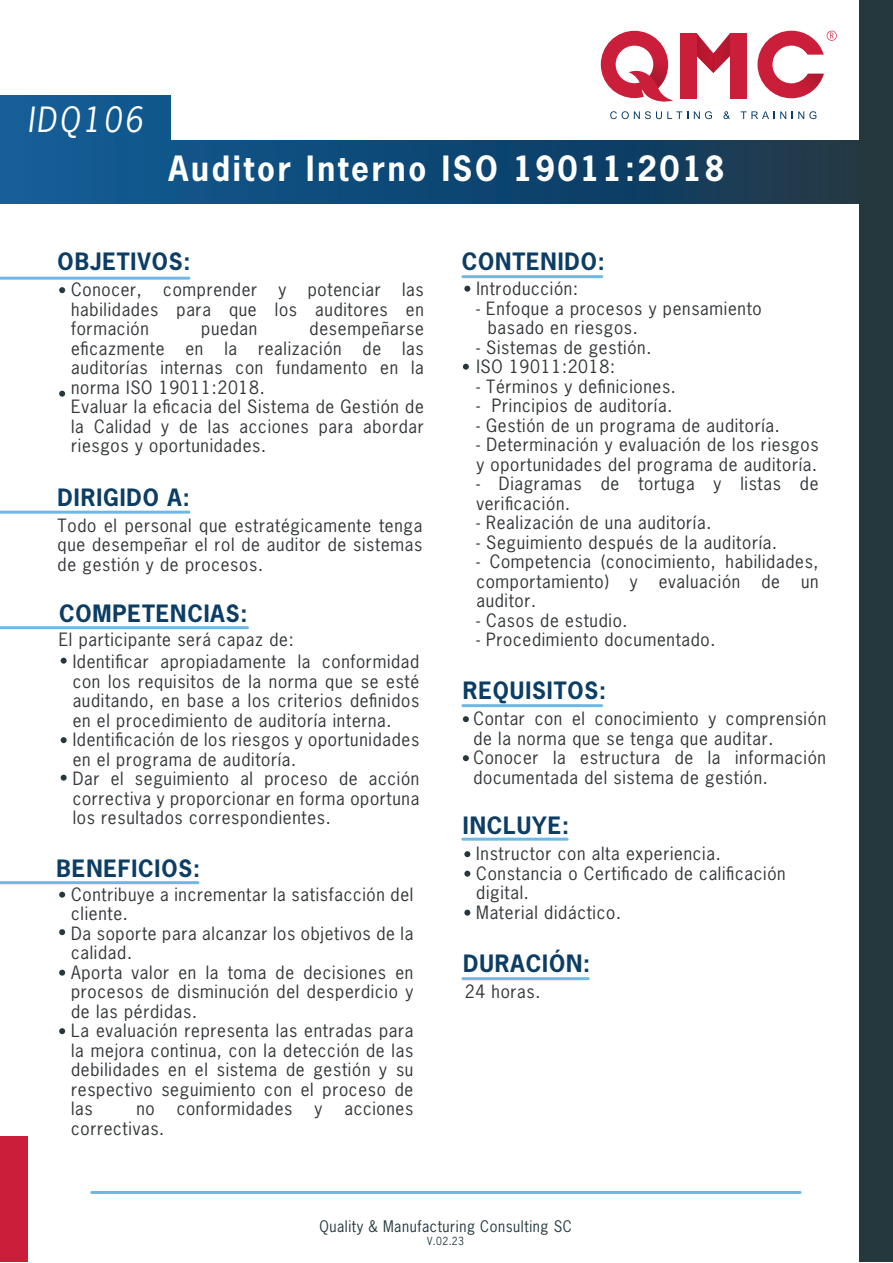
<style>
.page{position:relative;width:893px;height:1263px;background:#fff}
.page>*{position:absolute;margin:0;border:0;box-sizing:border-box;transform-origin:0 0}
.t1{font:700 32.7px "News Gothic Std";letter-spacing:.09em;color:#fff;scale:.96 1}
.t2{font:italic 32.7px "News Gothic Std";letter-spacing:.09em;color:#fff;scale:.96 1}
.t3{font:700 22.5px "News Gothic Std";letter-spacing:.04em;color:#0c3d65}
.t4{font:17.25px/19.5px "News Gothic Std";letter-spacing:.04em;color:#333739}
.t5{font:15px "News Gothic Std";letter-spacing:.04em;color:#24383e;scale:.96 1}
.t6{font:10.5px "News Gothic Std";color:#24383e;scale:.96 1}
</style>
<div class="page">
<hr style="left:463px;top:275px;width:138px;height:3px;background:#6fb8e5">
<hr style="left:463px;top:704px;width:138px;height:3px;background:#6fb8e5">
<hr style="left:463px;top:838px;width:104px;height:3px;background:#6fb8e5">
<hr style="left:463px;top:977px;width:125px;height:3px;background:#6fb8e5">
<svg style="left:59px;top:287px;width:6px;height:6px"></svg>
<svg style="left:59px;top:391px;width:6px;height:6px"></svg>
<svg style="left:463px;top:716px;width:6px;height:6px"></svg>
<svg style="left:463px;top:755px;width:6px;height:6px"></svg>
<svg style="left:464px;top:286px;width:6px;height:6px"></svg>
<svg style="left:463px;top:364px;width:6px;height:6px"></svg>
<svg style="left:59px;top:892px;width:6px;height:6px"></svg>
<svg style="left:59px;top:929px;width:6px;height:6px"></svg>
<svg style="left:59px;top:970px;width:6px;height:6px"></svg>
<svg style="left:59px;top:1028px;width:6px;height:6px"></svg>
<svg style="left:61px;top:737px;width:6px;height:6px"></svg>
<svg style="left:61px;top:658px;width:6px;height:6px"></svg>
<svg style="left:61px;top:775px;width:6px;height:6px"></svg>
<div style="left:0;top:140px;width:892px;height:63px;background:linear-gradient(to right,#0d5d9b,#183347)"></div>
<div style="left:0;top:95px;width:170px;height:45px;background:#135b92"></div>
<div style="left:859px;top:0;width:33px;height:1262px;background:#24383e"></div>
<svg style="left:600px;top:31px;width:73px;height:71px"></svg>
<svg style="left:757px;top:31px;width:79px;height:67px"></svg>
<svg style="left:696px;top:33px;width:17px;height:40px"></svg>
<svg style="left:713px;top:33px;width:17px;height:40px"></svg>
<div style="left:680px;top:33px;width:16px;height:65px;background:#cb1e3b"></div>
<div style="left:730px;top:33px;width:16px;height:65px;background:#cb1e3b"></div>
<svg style="left:610px;top:111px;width:89px;height:8px"></svg>
<svg style="left:705px;top:111px;width:7px;height:8px"></svg>
<svg style="left:723px;top:111px;width:6px;height:8px"></svg>
<svg style="left:740px;top:111px;width:34px;height:8px"></svg>
<svg style="left:780px;top:111px;width:12px;height:8px"></svg>
<svg style="left:798px;top:111px;width:18px;height:8px"></svg>
<hr style="left:92px;top:1191px;width:708px;height:3px;background:#6fb8e5">
<div style="left:0;top:1136px;width:27px;height:126px;background:#cb1e3b"></div>
<hr style="left:0;top:277px;width:189px;height:3px;background:#6fb8e5">
<hr style="left:0;top:511px;width:189px;height:3px;background:#6fb8e5">
<hr style="left:0;top:626px;width:247px;height:3px;background:#6fb8e5">
<hr style="left:0;top:881px;width:198px;height:3px;background:#6fb8e5">
<svg style="left:464px;top:851px;width:6px;height:6px"></svg>
<svg style="left:464px;top:871px;width:6px;height:6px"></svg>
<svg style="left:464px;top:910px;width:6px;height:6px"></svg>
<h1 class="t2" style="left:27px;top:98px;width:121px">IDQ106</h1>
<h1 class="t1" style="left:168px;top:147px;width:580px">Auditor Interno ISO 19011:2018</h1>
<h2 class="t3" style="left:58px;top:247px;width:134px">OBJETIVOS:</h2>
<p class="t4" style="left:71px;top:280px;width:354px;text-align:justify">Conocer, comprender y potenciar las habilidades para que los auditores en formación</p>
<p class="t4" style="left:71px;top:319px;width:354px;text-indent:238px">desempeñarse eficazmente en la realización de las auditorías internas con fundamento en la norma ISO 19011:2018.<br>Evaluar la eficacia del Sistema de Gestión de la Calidad y de las acciones para abordar riesgos y oportunidades.</p>
<p class="t4" style="left:201px;top:319px;width:57px">puedan</p>
<h2 class="t3" style="left:58px;top:483px;width:134px">DIRIGIDO A:</h2>
<p class="t4" style="left:58px;top:515px;width:366px;text-align:justify">Todo el personal que estratégicamente tenga que desempeñar el rol de auditor de sistemas de gestión y de procesos.</p>
<h2 class="t3" style="left:59px;top:599px;width:190px">COMPETENCIAS:</h2>
<p class="t4" style="left:73px;top:652px;width:348px">Identificar apropiadamente la conformidad con los requisitos de la norma que se esté auditando, en base a los criterios definidos en el procedimiento de auditoría interna.<br>Identificación de los riesgos y oportunidades en el programa de auditoría.<br>Dar el seguimiento al proceso de acción correctiva y proporcionar en forma oportuna los resultados correspondientes.</p>
<p class="t4" style="left:59px;top:629px;width:236px">El participante será capaz de:</p>
<h2 class="t3" style="left:57px;top:854px;width:145px">BENEFICIOS:</h2>
<p class="t4" style="left:71px;top:884px;width:344px">Contribuye a incrementar la satisfacción del cliente.<br>Da soporte para alcanzar los objetivos de la calidad.<br>Aporta valor en la toma de decisiones en procesos de disminución del desperdicio y de las pérdidas.<br>La evaluación representa las entradas para la mejora continua, con la detección de las debilidades en el sistema de gestión y su respectivo seguimiento con el proceso de las</p>
<p class="t4" style="left:136px;top:1099px;width:20px">no</p>
<p class="t4" style="left:177px;top:1099px;width:117px">conformidades</p>
<p class="t4" style="left:314px;top:1099px;width:9px">y</p>
<p class="t4" style="left:344px;top:1099px;width:70px">acciones</p>
<p class="t4" style="left:71px;top:1118px;width:95px">correctivas.</p>
<h2 class="t3" style="left:462px;top:246px;width:145px">CONTENIDO:</h2>
<p class="t4" style="left:476px;top:279px;width:103px">Introducción:</p>
<p class="t4" style="left:487px;top:298px;width:275px;text-indent:-11px">- Enfoque a procesos y pensamiento basado en riesgos.</p>
<p class="t4" style="left:476px;top:337px;width:176px">- Sistemas de gestión.<br>ISO 19011:2018:</p>
<p class="t4" style="left:476px;top:376px;width:201px">- Términos y definiciones.</p>
<p class="t4" style="left:476px;top:396px;width:197px">- Principios de auditoría.</p>
<p class="t4" style="left:476px;top:415px;width:305px">- Gestión de un programa de auditoría.</p>
<p class="t4" style="left:476px;top:435px;width:344px">- Determinación y evaluación de los riesgos y oportunidades del programa de auditoría.</p>
<p class="t4" style="left:476px;top:474px;width:344px">- Diagramas de tortuga y listas de verificación.</p>
<p class="t4" style="left:476px;top:513px;width:236px">- Realización de una auditoría.</p>
<p class="t4" style="left:476px;top:532px;width:302px">- Seguimiento después de la auditoría.</p>
<p class="t4" style="left:476px;top:552px;width:344px;text-align:justify">- Competencia (conocimiento, habilidades, comportamiento) y evaluación de un auditor.</p>
<p class="t4" style="left:476px;top:610px;width:153px">- Casos de estudio.</p>
<p class="t4" style="left:476px;top:630px;width:240px">- Procedimiento documentado.</p>
<h2 class="t3" style="left:463px;top:676px;width:145px">REQUISITOS:</h2>
<p class="t4" style="left:473px;top:709px;width:354px">Contar con el conocimiento y comprensión de la norma que se tenga que auditar.<br>Conocer la estructura de la información documentada del sistema de gestión.</p>
<h2 class="t3" style="left:463px;top:811px;width:108px">INCLUYE:</h2>
<p class="t4" style="left:476px;top:844px;width:311px">Instructor con alta experiencia.<br>Constancia o Certificado de calificación digital.<br>Material didáctico.</p>
<h2 class="t3" style="left:463px;top:948px;width:128px">DURACIÓN:</h2>
<p class="t4" style="left:465px;top:981px;width:77px">24 horas.</p>
<p class="t5" style="left:319px;top:1217px;width:264px">Quality &amp; Manufacturing Consulting SC</p>
<p class="t6" style="left:427px;top:1234px;width:40px">V.02.23</p>
</div>
